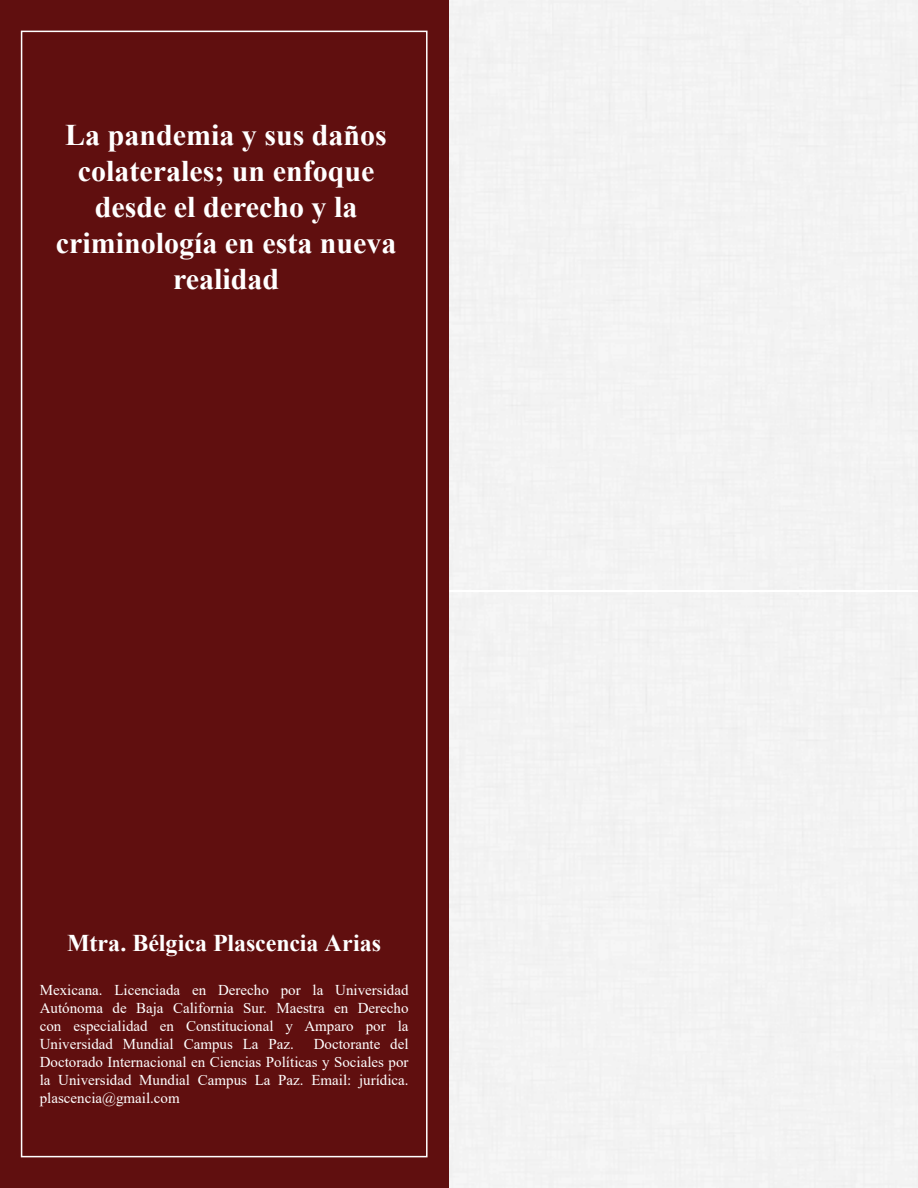
<style>
.page{position:relative;width:918px;height:1188px;background:#fff}
.page>*{position:absolute;margin:0;border:0;box-sizing:border-box;transform-origin:0 0}
.t1{font:700 30px/36px "Times New Roman";color:#fff;text-align:center}
.t2{font:700 24px "Times New Roman";color:#fff}
.t3{font:15px/18px "Times New Roman";color:#fff;text-align:justify}
</style>
<div class="page">
<div style="left:448px;top:0;width:470px;height:590px;background:#f3f3f3"></div>
<div style="left:448px;top:592px;width:470px;height:596px;background:#f3f3f3"></div>
<div style="left:0;top:0;width:448px;height:1188px;background:#600f0f"></div>
<h1 class="t1" style="left:56px;top:116px;width:342px">La pandemia y sus daños colaterales; un enfoque desde el derecho y la criminología en esta nueva realidad</h1>
<h2 class="t2" style="left:67px;top:926px;width:315px">Mtra. Bélgica Plascencia Arias</h2>
<p class="t3" style="left:40px;top:981px;width:370px">Mexicana. Licenciada en Derecho por la Universidad Autónoma de Baja California Sur. Maestra en Derecho con especialidad en Constitucional y Amparo por la Universidad Mundial Campus La Paz.</p>
<p class="t3" style="left:40px;top:1035px;width:370px;text-indent:274px">Doctorante del Doctorado Internacional en Ciencias Políticas y Sociales por la Universidad Mundial Campus La Paz. Email: jurídica. plascencia@gmail.com</p>
</div>
